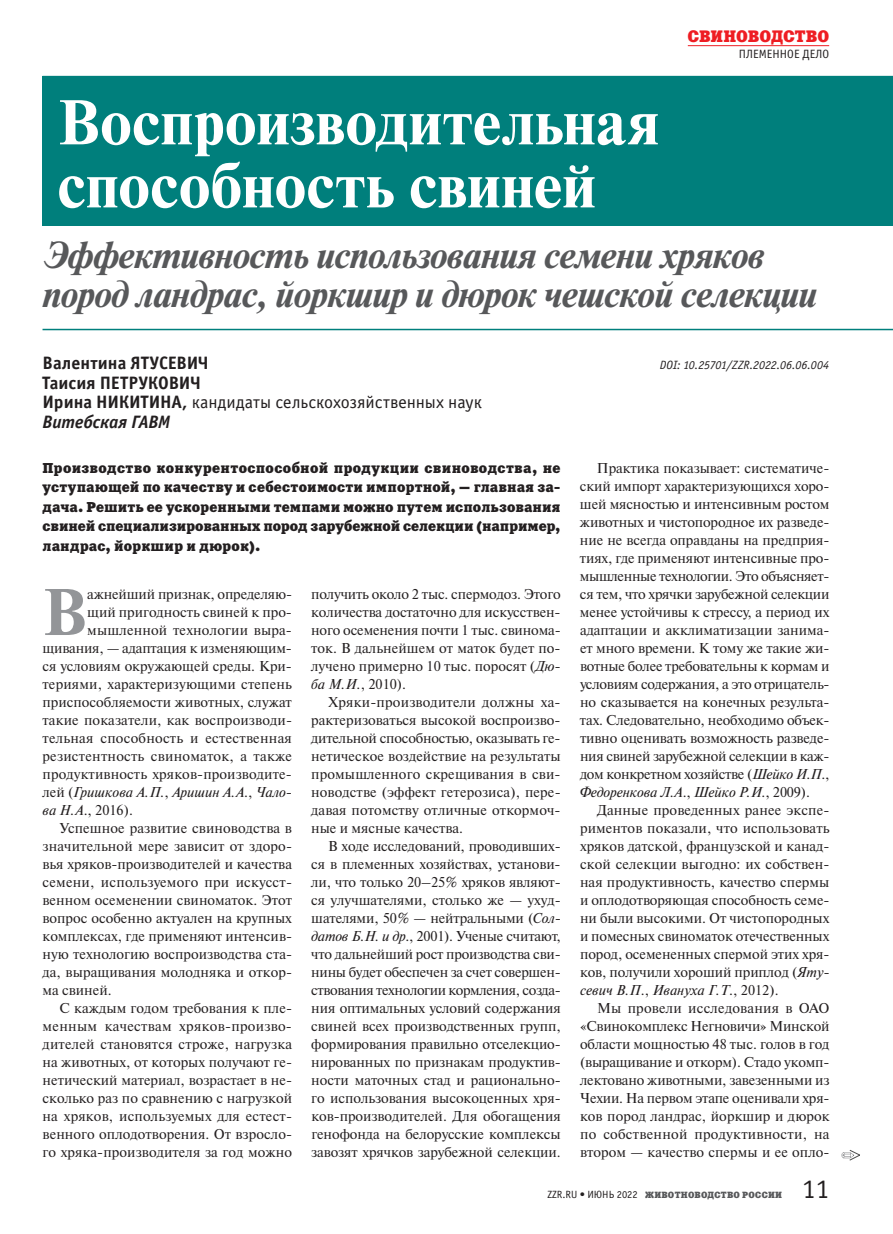
<style>
.page{position:relative;width:893px;height:1234px;background:#fff}
.page>*{position:absolute;margin:0;border:0;box-sizing:border-box;transform-origin:0 0}
.t1{font:700 65.7px "Newton C";color:#939598}
.t2{font:700 63px/63px "Newton C";color:#fff}
.t3{font:italic 700 37.5px/39px "Newton C";letter-spacing:-.02em;color:#57585a}
.t4{font:27px "Officina Sans C";color:#231f20}
.t5{font:700 18px/19.5px "Officina Sans C";color:#231f20}
.t6{font:16.5px "Xenia C";letter-spacing:.005em;color:#ee1d23}
.t7{font:14.25px/18px "Newton C";color:#231f20;text-align:justify}
.t8{font:14.25px/19.5px "Xenia C";color:#231f20;text-align:justify}
.t9{font:italic 14.25px "Newton C";color:#231f20}
.t10{font:14.25px "Newton C";letter-spacing:.02em;color:#231f20}
.t11{font:italic 12px "Officina Sans C";letter-spacing:-.005em;color:#231f20}
.t12{font:12px "Officina Sans C";color:#231f20}
.t13{font:9px "Xenia C";letter-spacing:.025em;color:#57585a}
.s1{font-weight:400}
.s2{font-style:italic}
.s3{font-style:normal}
.s4{font-family:"Officina Sans C";font-size:10.5px;color:#231f20}
</style>
<div class="page">
<hr style="left:688px;top:45px;width:141px;height:1px;background:#ee1d23">
<div style="left:43px;top:77px;width:850px;height:149px;background:#007f7c"></div>
<svg style="left:842px;top:1150px;width:18px;height:10px"></svg>
<hr style="left:43px;top:76px;width:850px;height:1px;background:#007f7c">
<hr style="left:43px;top:329px;width:850px;height:1px;background:#007f7c">
<p class="t6" style="left:688px;top:26px;width:143px">СВИНОВОДСТВО</p>
<p class="t12" style="left:739px;top:48px;width:92px">ПЛЕМЕННОЕ ДЕЛО</p>
<h2 class="t2" style="left:58px;top:91px;width:603px">Воспроизводительная способность свиней</h2>
<h3 class="t3" style="left:43px;top:236px;width:776px">Эффективность использования семени хряков пород ландрас, йоркшир и дюрок чешской селекции</h3>
<p class="t5" style="left:43px;top:353px;width:441px">Валентина ЯТУСЕВИЧ<br>Таисия ПЕТРУКОВИЧ<br>Ирина НИКИТИНА, <span class="s1">кандидаты сельскохозяйственных наук<br></span><span class="s2">Витебская ГАВМ</span></p>
<p class="t8" style="left:43px;top:458px;width:520px">Производство конкурентоспособной продукции свиноводства, не уступающей по качеству и себестоимости импортной, — главная за&shy;дача. Решить ее ускоренными темпами можно путем использования свиней специализированных пород зарубежной селекции (например, ландрас, йоркшир и дюрок).</p>
<h1 class="t1" style="left:43px;top:575px;width:46px">В</h1>
<p class="t7" style="left:87px;top:585px;width:206px">ажнейший признак, определяю-</p>
<p class="t7" style="left:87px;top:603px;width:206px">щий пригодность свиней к про-</p>
<p class="t7" style="left:87px;top:621px;width:206px">мышленной технологии выра-</p>
<p class="t7" style="left:43px;top:639px;width:251px">щивания, — адаптация к изменяющим-</p>
<p class="t7" style="left:43px;top:657px;width:251px">ся условиям окружающей среды. Кри-</p>
<p class="t7" style="left:43px;top:675px;width:251px">териями, характеризующими степень</p>
<p class="t7" style="left:43px;top:693px;width:251px">приспособляемости животных, служат</p>
<p class="t7" style="left:43px;top:711px;width:251px">такие показатели, как воспроизводи-</p>
<p class="t7" style="left:43px;top:729px;width:251px">тельная способность и естественная</p>
<p class="t7" style="left:43px;top:747px;width:251px">резистентность свиноматок, а также</p>
<p class="t7" style="left:43px;top:765px;width:251px">продуктивность хряков-производите-</p>
<p class="t9" style="left:43px;top:784px;width:251px"><span class="s3">лей (</span>Гришкова А.П.<span class="s3">,</span> Аришин А.А<span class="s3">.,</span> Чало-</p>
<p class="t7" style="left:43px;top:801px;width:92px"><span class="s2">ва Н.А</span>., 2016).</p>
<p class="t7" style="left:60px;top:819px;width:234px">Успешное развитие свиноводства в</p>
<p class="t7" style="left:43px;top:837px;width:251px">значительной мере зависит от здоро-</p>
<p class="t7" style="left:43px;top:855px;width:251px">вья хряков-производителей и качества</p>
<p class="t7" style="left:43px;top:873px;width:251px">семени, используемого при искусст-</p>
<p class="t7" style="left:43px;top:891px;width:251px">венном осеменении свиноматок. Этот</p>
<p class="t7" style="left:43px;top:909px;width:251px">вопрос особенно актуален на крупных</p>
<p class="t7" style="left:43px;top:927px;width:251px">комплексах, где применяют интенсив-</p>
<p class="t7" style="left:43px;top:945px;width:251px">ную технологию воспроизводства ста-</p>
<p class="t7" style="left:43px;top:963px;width:251px">да, выращивания молодняка и откор-</p>
<p class="t7" style="left:43px;top:981px;width:71px">ма свиней.</p>
<p class="t7" style="left:60px;top:999px;width:234px">С каждым годом требования к пле-</p>
<p class="t10" style="left:43px;top:1018px;width:251px">менным качествам хряков-произво-</p>
<p class="t7" style="left:43px;top:1035px;width:251px">дителей становятся строже, нагрузка</p>
<p class="t7" style="left:43px;top:1053px;width:251px">на животных, от которых получают ге-</p>
<p class="t7" style="left:43px;top:1071px;width:251px">нетический материал, возрастает в не-</p>
<p class="t7" style="left:43px;top:1089px;width:251px">сколько раз по сравнению с нагрузкой</p>
<p class="t7" style="left:43px;top:1107px;width:251px">на хряков, используемых для естест-</p>
<p class="t7" style="left:43px;top:1125px;width:251px">венного оплодотворения. От взросло-</p>
<p class="t7" style="left:43px;top:1143px;width:251px">го хряка-производителя за год можно</p>
<p class="t7" style="left:311px;top:585px;width:251px">получить около 2 тыс. спермодоз. Этого количества достаточно для искусствен&shy;ного осеменения почти 1 тыс. свинома&shy;ток. В дальнейшем от маток будет по&shy;лучено примерно 10 тыс. поросят (<span class="s2">Дю&shy;ба М.И.</span>, 2010).</p>
<p class="t7" style="left:311px;top:693px;width:251px;text-indent:17px">Хряки-производители должны ха&shy;рактеризоваться высокой воспроизво&shy;дительной способностью, оказывать ге&shy;нетическое воздействие на результаты промышленного скрещивания в сви&shy;новодстве (эффект гетерозиса), пере&shy;давая потомству отличные откормоч&shy;ные и мясные качества.</p>
<p class="t7" style="left:311px;top:837px;width:251px;text-indent:17px">В ходе исследований, проводивших&shy;ся в племенных хозяйствах, установи&shy;ли, что только 20–25% хряков являют&shy;ся улучшателями, столько же — ухуд&shy;шателями, 50% — нейтральными (<span class="s2">Сол&shy;датов Б.Н. и др</span>., 2001). Ученые считают, что дальнейший рост производства сви&shy;нины будет обеспечен за счет совершен&shy;ствования технологии кормления, созда&shy;ния оптимальных условий содержания свиней всех производственных групп, формирования правильно отселекцио&shy;нированных по признакам продуктив&shy;ности маточных стад и рационально&shy;го использования высокоценных хря&shy;ков-производителей. Для обогащения генофонда на белорусские комплексы завозят хрячков зарубежной селекции.</p>
<p class="t11" style="left:660px;top:358px;width:171px">DOI: 10.25701/ZZR.2022.06.06.004</p>
<p class="t7" style="left:580px;top:459px;width:251px;text-indent:17px">Практика показывает: систематиче&shy;ский импорт характеризующихся хоро&shy;шей мясностью и интенсивным ростом животных и чистопородное их разведе&shy;ние не всегда оправданы на предприя&shy;тиях, где применяют интенсивные про&shy;мышленные технологии. Это объясняет&shy;ся тем, что хрячки зарубежной селекции менее устойчивы к стрессу, а период их адаптации и акклиматизации занима&shy;ет много времени. К тому же такие жи&shy;вотные более требовательны к кормам и условиям содержания, а это отрицатель&shy;но сказывается на конечных результа&shy;тах. Следовательно, необходимо объек&shy;тивно оценивать возможность разведе&shy;ния свиней зарубежной селекции в каж&shy;дом конкретном хозяйстве (<span class="s2">Шейко И.П</span>., <span class="s2">Федоренкова Л.А</span>., <span class="s2">Шейко Р.И.</span>, 2009).</p>
<p class="t7" style="left:580px;top:801px;width:251px;text-indent:17px">Данные проведенных ранее экспе&shy;риментов показали, что использовать хряков датской, французской и канад&shy;ской селекции выгодно: их собствен&shy;ная продуктивность, качество спермы и оплодотворяющая способность семе&shy;ни были высокими. От чистопородных и помесных свиноматок отечественных пород, осемененных спермой этих хря&shy;ков, получили хороший приплод (<span class="s2">Яту&shy;севич В.П</span>., <span class="s2">Ивануха Г.Т</span>., 2012).</p>
<p class="t7" style="left:580px;top:999px;width:251px;text-indent:17px">Мы провели исследования в ОАО «Свинокомплекс Негновичи» Минской области мощностью 48 тыс. голов в год (выращивание и откорм). Стадо укомп&shy;лектовано животными, завезенными из Чехии. На первом этапе оценивали хря&shy;ков пород ландрас, йоркшир и дюрок по собственной продуктивности, на втором — качество спермы и ее опло-</p>
<p class="t13" style="left:547px;top:1188px;width:236px"><span class="s4">ZZR.RU • ИЮНЬ 2022</span> ЖИВОТНОВОДСТВО РОССИИ</p>
<h3 class="t4" style="left:802px;top:1174px;width:28px">11</h3>
</div>
